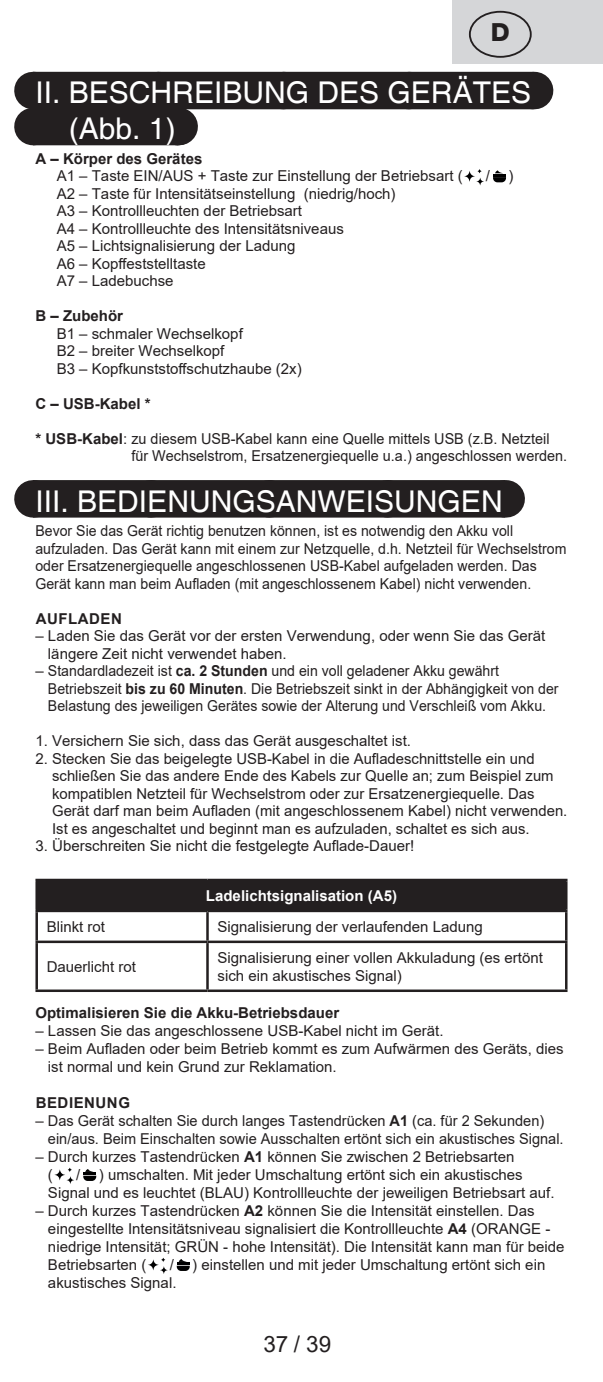
<style>
.page{position:relative;width:603px;height:1382px;background:#fff}
.page>*{position:absolute;margin:0;border:0;box-sizing:border-box;transform-origin:0 0}
.Grafický_nadpis_ETA{font:30px "Helvetica";color:#fff}
.t1{font:800 25px "Helvetica Neue OT";color:#231f20}
.t2{font:22.5px "Arial";color:#231f20}
.Normální{font:15px/18px "Arial";color:#231f20}
.Normální-2{font:15px/17.5px "Arial";color:#231f20;scale:.94 1}
.Normální-3{font:700 15px "Arial";color:#231f20}
.Normální-4{font:700 15px "Arial";color:#fff}
.Normální-5{font:700 15px "Arial";letter-spacing:.035em;color:#231f20}
.s1{font-weight:700}
</style>
<div class="page">
<div style="left:451px;top:0;width:151px;height:63px;background:#d5d6d8"></div>
<div style="left:468px;top:11px;width:63px;height:47px;border:2px solid #231f20;border-radius:50%"></div>
<div style="left:33px;top:72px;width:500px;height:37px;background:#231f20"></div>
<hr style="left:533px;top:72px;width:1px;height:37px;background:#231f20">
<div style="left:33px;top:108px;width:145px;height:37px;background:#231f20"></div>
<svg style="left:179px;top:109px;width:292px;height:36px"></svg>
<hr style="left:178px;top:108px;width:1px;height:37px;background:#231f20">
<div style="left:33px;top:480px;width:472px;height:38px;background:#231f20"></div>
<svg style="left:151px;top:480px;width:295px;height:38px"></svg>
<hr style="left:505px;top:480px;width:1px;height:38px;background:#231f20">
<svg style="left:464px;top:169px;width:20px;height:17px"></svg>
<svg style="left:493px;top:170px;width:13px;height:12px"></svg>
<div style="left:37px;top:880px;width:529px;height:31px;background:#231f20"></div>
<hr style="left:35px;top:879px;width:172px;height:2px;background:#231f20">
<hr style="left:35px;top:881px;width:3px;height:29px;background:#231f20">
<hr style="left:207px;top:879px;width:360px;height:2px;background:#231f20">
<hr style="left:564px;top:881px;width:3px;height:29px;background:#231f20">
<hr style="left:35px;top:910px;width:172px;height:2px;background:#231f20">
<hr style="left:35px;top:912px;width:3px;height:29px;background:#231f20">
<hr style="left:207px;top:910px;width:360px;height:2px;background:#231f20">
<hr style="left:206px;top:912px;width:3px;height:29px;background:#231f20">
<hr style="left:564px;top:912px;width:3px;height:29px;background:#231f20">
<hr style="left:35px;top:941px;width:172px;height:2px;background:#231f20">
<hr style="left:35px;top:943px;width:3px;height:46px;background:#231f20">
<hr style="left:207px;top:941px;width:360px;height:2px;background:#231f20">
<hr style="left:206px;top:943px;width:3px;height:46px;background:#231f20">
<hr style="left:564px;top:943px;width:3px;height:46px;background:#231f20">
<hr style="left:35px;top:989px;width:172px;height:3px;background:#231f20">
<hr style="left:207px;top:989px;width:360px;height:3px;background:#231f20">
<svg style="left:54px;top:1167px;width:20px;height:17px"></svg>
<svg style="left:83px;top:1169px;width:13px;height:12px"></svg>
<svg style="left:148px;top:1257px;width:20px;height:17px"></svg>
<svg style="left:177px;top:1259px;width:13px;height:12px"></svg>
<h2 class="t1" style="left:490px;top:17px;width:20px">D</h2>
<p class="Grafický_nadpis_ETA" style="left:35px;top:75px;width:497px">II. BESCHREIBUNG DES GERÄTES</p>
<p class="Grafický_nadpis_ETA" style="left:69px;top:111px;width:108px">(Abb. 1)</p>
<p class="Normální-3" style="left:35px;top:148px;width:168px">A – Körper des Gerätes</p>
<p class="Normální" style="left:57px;top:167px;width:407px">A1 – Taste EIN/AUS + Taste zur Einstellung der Betriebsart (</p>
<p class="Normální" style="left:485px;top:167px;width:29px">/ )</p>
<p class="Normální" style="left:57px;top:185px;width:340px">A2 – Taste für Intensitätseinstellung (niedrig/hoch)</p>
<p class="Normální" style="left:57px;top:202px;width:247px">A3 – Kontrollleuchten der Betriebsart</p>
<p class="Normální" style="left:57px;top:220px;width:288px">A4 – Kontrollleuchte des Intensitätsniveaus</p>
<p class="Normální" style="left:57px;top:237px;width:240px">A5 – Lichtsignalisierung der Ladung</p>
<p class="Normální" style="left:57px;top:255px;width:150px">A6 – Kopffeststelltaste</p>
<p class="Normální" style="left:57px;top:272px;width:118px">A7 – Ladebuchse</p>
<p class="Normální-3" style="left:35px;top:306px;width:89px">B – Zubehör</p>
<p class="Normální" style="left:57px;top:325px;width:187px">B1 – schmaler Wechselkopf</p>
<p class="Normální" style="left:57px;top:342px;width:169px">B2 – breiter Wechselkopf</p>
<p class="Normální" style="left:57px;top:360px;width:246px">B3 – Kopfkunststoffschutzhaube (2x)</p>
<p class="Normální-3" style="left:35px;top:393px;width:117px">C – USB-Kabel *</p>
<p class="Normální" style="left:131px;top:430px;width:437px;text-indent:-96px"><span class="s1">* USB-Kabel</span>: zu diesem USB-Kabel kann eine Quelle mittels USB (z.B. Netzteil für Wechselstrom, Ersatzenergiequelle u.a.) angeschlossen werden.</p>
<p class="Grafický_nadpis_ETA" style="left:35px;top:484px;width:468px">III. BEDIENUNGSANWEISUNGEN</p>
<p class="Normální-2" style="left:35px;top:522px;width:566px">Bevor Sie das Gerät richtig benutzen können, ist es notwendig den Akku voll aufzuladen. Das Gerät kann mit einem zur Netzquelle, d.h. Netzteil für Wechselstrom oder Ersatzenergiequelle angeschlossenen USB-Kabel aufgeladen werden. Das Gerät kann man beim Aufladen (mit angeschlossenem Kabel) nicht verwenden.</p>
<p class="Normální-5" style="left:36px;top:608px;width:88px">AUFLADEN</p>
<p class="Normální" style="left:48px;top:627px;width:498px;text-indent:-13px">– Laden Sie das Gerät vor der ersten Verwendung, oder wenn Sie das Gerät längere Zeit nicht verwendet haben.</p>
<p class="Normální" style="left:48px;top:662px;width:512px;text-indent:-13px">– Standardladezeit ist <span class="s1">ca. 2 Stunden</span> und ein voll geladener Akku gewährt<br>Betriebszeit <span class="s1">bis zu 60 Minuten</span>. Die Betriebszeit sinkt in der Abhängigkeit von der<br>Belastung des jeweiligen Gerätes sowie der Alterung und Verschleiß vom Akku.</p>
<p class="Normální" style="left:35px;top:732px;width:377px">1. Versichern Sie sich, dass das Gerät ausgeschaltet ist.</p>
<p class="Normální" style="left:52px;top:750px;width:516px;text-indent:-17px">2. Stecken Sie das beigelegte USB-Kabel in die Aufladeschnittstelle ein und schließen Sie das andere Ende des Kabels zur Quelle an; zum Beispiel zum kompatiblen Netzteil für Wechselstrom oder zur Ersatzenergiequelle. Das Gerät darf man beim Aufladen (mit angeschlossenem Kabel) nicht verwenden.<br>Ist es angeschaltet und beginnt man es aufzuladen, schaltet es sich aus.</p>
<p class="Normální" style="left:35px;top:837px;width:380px">3. Überschreiten Sie nicht die festgelegte Auflade-Dauer!</p>
<p class="Normální-4" style="left:206px;top:885px;width:192px">Ladelichtsignalisation (A5)</p>
<p class="Normální" style="left:47px;top:917px;width:60px">Blinkt rot</p>
<p class="Normální" style="left:217px;top:917px;width:267px">Signalisierung der verlaufenden Ladung</p>
<p class="Normální" style="left:47px;top:957px;width:91px">Dauerlicht rot</p>
<p class="Normální" style="left:217px;top:948px;width:327px">Signalisierung einer vollen Akkuladung (es ertönt sich ein akustisches Signal)</p>
<p class="Normální-3" style="left:35px;top:1002px;width:305px">Optimalisieren Sie die Akku-Betriebsdauer</p>
<p class="Normální" style="left:35px;top:1022px;width:409px">– Lassen Sie das angeschlossene USB-Kabel nicht im Gerät.</p>
<p class="Normální" style="left:48px;top:1040px;width:517px;text-indent:-13px">– Beim Aufladen oder beim Betrieb kommt es zum Aufwärmen des Geräts, dies ist normal und kein Grund zur Reklamation.</p>
<p class="Normální-5" style="left:36px;top:1092px;width:96px">BEDIENUNG</p>
<p class="Normální" style="left:48px;top:1112px;width:517px;text-indent:-13px">– Das Gerät schalten Sie durch langes Tastendrücken <span class="s1">A1</span> (ca. für 2 Sekunden) ein/aus. Beim Einschalten sowie Ausschalten ertönt sich ein akustisches Signal.</p>
<p class="Normální" style="left:48px;top:1148px;width:468px;text-indent:-13px">– Durch kurzes Tastendrücken <span class="s1">A1</span> können Sie zwischen 2 Betriebsarten (</p>
<p class="Normální" style="left:48px;top:1166px;width:508px;text-align:center">/ ) umschalten. Mit jeder Umschaltung ertönt sich ein akustisches<br>Signal und es leuchtet (BLAU) Kontrollleuchte der jeweiligen Betriebsart auf.</p>
<p class="Normální" style="left:48px;top:1202px;width:518px;text-indent:-13px">– Durch kurzes Tastendrücken <span class="s1">A2</span> können Sie die Intensität einstellen. Das eingestellte Intensitätsniveau signalisiert die Kontrollleuchte <span class="s1">A4</span> (ORANGE - niedrige Intensität; GRÜN - hohe Intensität). Die Intensität kann man für beide Betriebsarten (</p>
<p class="Normální" style="left:48px;top:1256px;width:498px;text-indent:122px">/ ) einstellen und mit jeder Umschaltung ertönt sich ein akustisches Signal.</p>
<h3 class="t2" style="left:263px;top:1329px;width:69px">37 / 39</h3>
</div>
